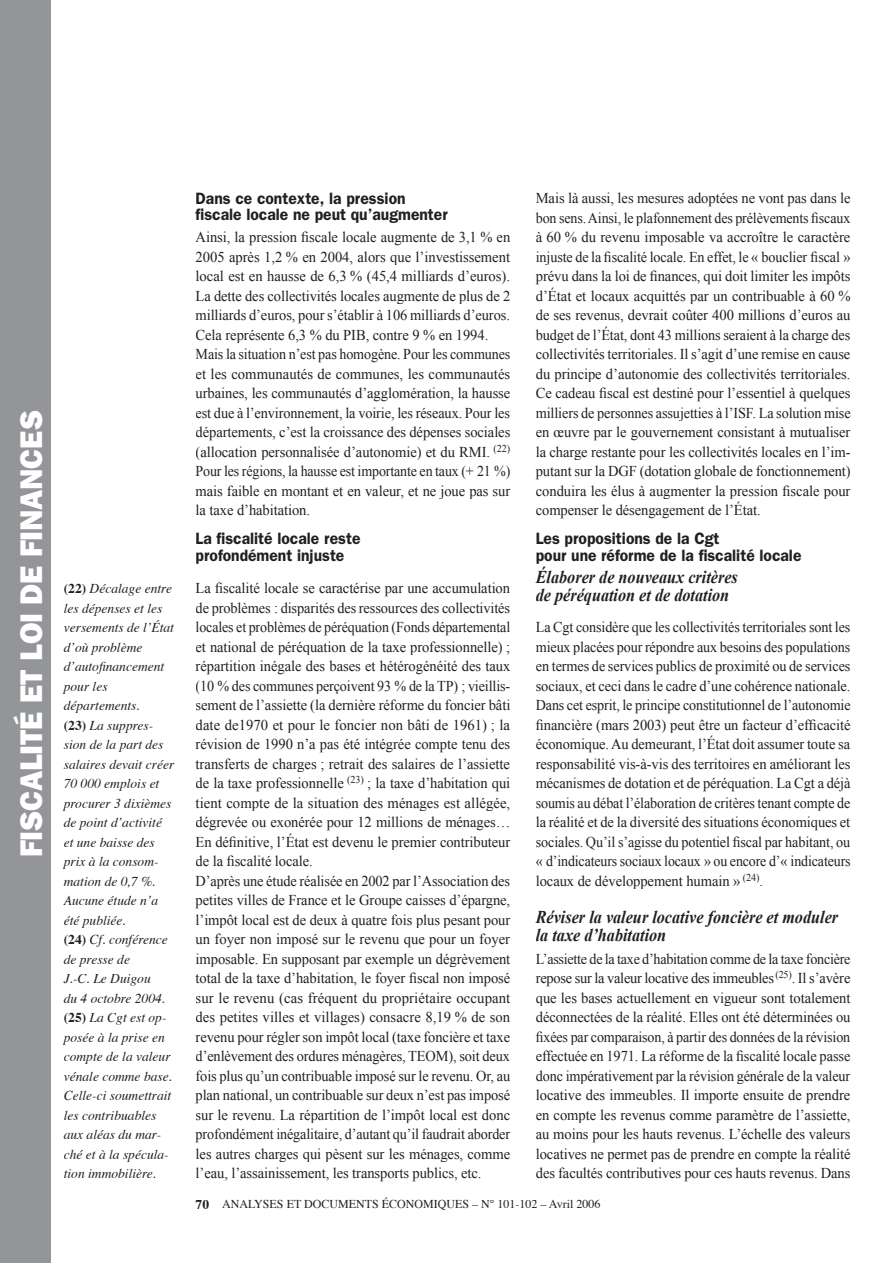
<style>
.page{position:relative;width:893px;height:1263px;background:#fff}
.page>*{position:absolute;margin:0;border:0;box-sizing:border-box;transform-origin:0 0}
.t1{font:800 31.5px "Franklin Gothic";letter-spacing:-.005em;color:#fff}
.t2{font:italic 700 18px/18px "Times New Roman";color:#231f20;scale:.9 1}
.t3{font:600 16.5px/16.5px "Franklin Gothic";color:#231f20;scale:.95 1}
.t4{font:15px/19.5px "Times New Roman";letter-spacing:-.005em;color:#231f20}
.t5{font:15px/19.5px "Times New Roman";letter-spacing:-.005em;color:#231f20;text-align:justify;scale:.94 1}
.t6{font:italic 13.5px/19.5px "Times";color:#231f20}
.t7{font:12px "Times";color:#231f20}
.s1{font-weight:700;font-style:normal}
.s2{font-weight:700;font-size:13.5px}
</style>
<div class="page">
<div style="left:0;top:0;width:51px;height:1263px;background:#939598"></div>
<h1 class="t1" style="left:13px;top:857px;width:448px;rotate:-90deg">FISCALITÉ ET LOI DE FINANCES</h1>
<p class="t6" style="left:64px;top:580px;width:112px"><span class="s1">(22)</span> Décalage entre les dépenses et les versements de lʼÉtat dʼoù problème dʼautofinancement pour les départements.<br><span class="s1">(23)</span> La suppres&shy;sion de la part des salaires devait créer<br>70 000 emplois et procurer 3 dixièmes de point dʼactivité et une baisse des prix à la consom&shy;mation de 0,7 %.<br>Aucune étude nʼa été publiée.<br><span class="s1">(24)</span> Cf. conférence de presse de<br>J.-C. Le Duigou<br>du 4 octobre 2004. <span class="s1">(25)</span> La Cgt est op&shy;posée à la prise en compte de la valeur vénale comme base.<br>Celle-ci soumettrait les contribuables aux aléas du mar&shy;ché et à la spécula&shy;tion immobilière.</p>
<p class="t3" style="left:196px;top:190px;width:267px">Dans ce contexte, la pression fiscale locale ne peut qu’augmenter</p>
<p class="t4" style="left:196px;top:227px;width:316px">Ainsi, la pression fiscale locale augmente de 3,1 % en 2005 après 1,2 % en 2004, alors que l’investissement local est en hausse de 6,3 % (45,4 milliards d’euros).<br>La dette des collectivités locales augmente de plus de 2 milliards d’euros, pour s’établir à 106 milliards d’euros.<br>Cela représente 6,3 % du PIB, contre 9 % en 1994.<br>Mais la situation n’est pas homogène. Pour les communes et les communautés de communes, les communautés urbaines, les communautés d’agglomération, la hausse est due à l’environnement, la voirie, les réseaux. Pour les départements, c’est la croissance des dépenses sociales (allocation personnalisée d’autonomie) et du RMI. <sup>(22)<br></sup>Pour les régions, la hausse est importante en taux (+ 21 %) mais faible en montant et en valeur, et ne joue pas sur la taxe d’habitation.</p>
<p class="t3" style="left:196px;top:530px;width:175px">La fiscalité locale reste profondément injuste</p>
<p class="t4" style="left:196px;top:578px;width:316px">La fiscalité locale se caractérise par une accumulation de problèmes : disparités des ressources des collectivités locales et problèmes de péréquation (Fonds départemental et national de péréquation de la taxe professionnelle) ; répartition inégale des bases et hétérogénéité des taux (10 % des communes perçoivent 93 % de la TP) ; vieillis&shy;sement de l’assiette (la dernière réforme du foncier bâti date de1970 et pour le foncier non bâti de 1961) ; la révision de 1990 n’a pas été intégrée compte tenu des transferts de charges ; retrait des salaires de l’assiette de la taxe professionnelle <sup>(23)</sup> ; la taxe d’habitation qui tient compte de la situation des ménages est allégée, dégrevée ou exonérée pour 12 millions de ménages… En définitive, l’État est devenu le premier contributeur de la fiscalité locale.<br>D’après une étude réalisée en 2002 par l’Association des petites villes de France et le Groupe caisses d’épargne, l’impôt local est de deux à quatre fois plus pesant pour un foyer non imposé sur le revenu que pour un foyer imposable. En supposant par exemple un dégrèvement total de la taxe d’habitation, le foyer fiscal non imposé sur le revenu (cas fréquent du propriétaire occupant des petites villes et villages) consacre 8,19 % de son revenu pour régler son impôt local (taxe foncière et taxe d’enlèvement des ordures ménagères, TEOM), soit deux fois plus qu’un contribuable imposé sur le revenu. Or, au plan national, un contribuable sur deux n’est pas imposé sur le revenu. La répartition de l’impôt local est donc profondément inégalitaire, d’autant qu’il faudrait aborder les autres charges qui pèsent sur les ménages, comme l’eau, l’assainissement, les transports publics, etc.</p>
<p class="t4" style="left:536px;top:188px;width:316px;text-align:justify">Mais là aussi, les mesures adoptées ne vont pas dans le bon sens. Ainsi, le plafonnement des prélèvements fiscaux à 60 % du revenu imposable va accroître le caractère injuste de la fiscalité locale. En effet, le « bouclier fiscal » prévu dans la loi de finances, qui doit limiter les impôts d’État et locaux acquittés par un contribuable à 60 % de ses revenus, devrait coûter 400 millions d’euros au budget de l’État, dont 43 millions seraient à la charge des collectivités territoriales. Il s’agit d’une remise en cause du principe d’autonomie des collectivités territoriales.<br>Ce cadeau fiscal est destiné pour l’essentiel à quelques milliers de personnes assujetties à l’ISF. La solution mise en œuvre par le gouvernement consistant à mutualiser la charge restante pour les collectivités locales en l’im&shy;putant sur la DGF (dotation globale de fonctionnement) conduira les élus à augmenter la pression fiscale pour compenser le désengagement de l’État.</p>
<p class="t3" style="left:536px;top:530px;width:281px">Les propositions de la Cgt<br>pour une réforme de la fiscalité locale</p>
<p class="t2" style="left:536px;top:568px;width:226px">Élaborer de nouveaux critères de péréquation et de dotation</p>
<p class="t5" style="left:536px;top:617px;width:336px">La Cgt considère que les collectivités territoriales sont les mieux placées pour répondre aux besoins des populations en termes de services publics de proximité ou de services sociaux, et ceci dans le cadre d’une cohérence nationale.<br>Dans cet esprit, le principe constitutionnel de l’autonomie financière (mars 2003) peut être un facteur d’efficacité économique. Au demeurant, l’État doit assumer toute sa responsabilité vis-à-vis des territoires en améliorant les mécanismes de dotation et de péréquation. La Cgt a déjà soumis au débat l’élaboration de critères tenant compte de la réalité et de la diversité des situations économiques et sociales. Qu’il s’agisse du potentiel fiscal par habitant, ou « d’indicateurs sociaux locaux » ou encore d’« indicateurs locaux de développement humain » <sup>(24)</sup>.</p>
<p class="t2" style="left:536px;top:908px;width:337px">Réviser la valeur locative foncière et moduler la taxe d’habitation</p>
<p class="t5" style="left:536px;top:949px;width:336px">L’assiette de la taxe d’habitation comme de la taxe foncière repose sur la valeur locative des immeubles <sup>(25)</sup>. Il s’avère que les bases actuellement en vigueur sont totalement déconnectées de la réalité. Elles ont été déterminées ou fixées par comparaison, à partir des données de la révision effectuée en 1971. La réforme de la fiscalité locale passe donc impérativement par la révision générale de la valeur locative des immeubles. Il importe ensuite de prendre en compte les revenus comme paramètre de l’assiette, au moins pour les hauts revenus. L’échelle des valeurs locatives ne permet pas de prendre en compte la réalité des facultés contributives pour ces hauts revenus. Dans</p>
<p class="t7" style="left:196px;top:1196px;width:406px"><span class="s2">70</span> ANALYSES ET DOCUMENTS ÉCONOMIQUES – N° 101-102 – Avril 2006</p>
</div>
